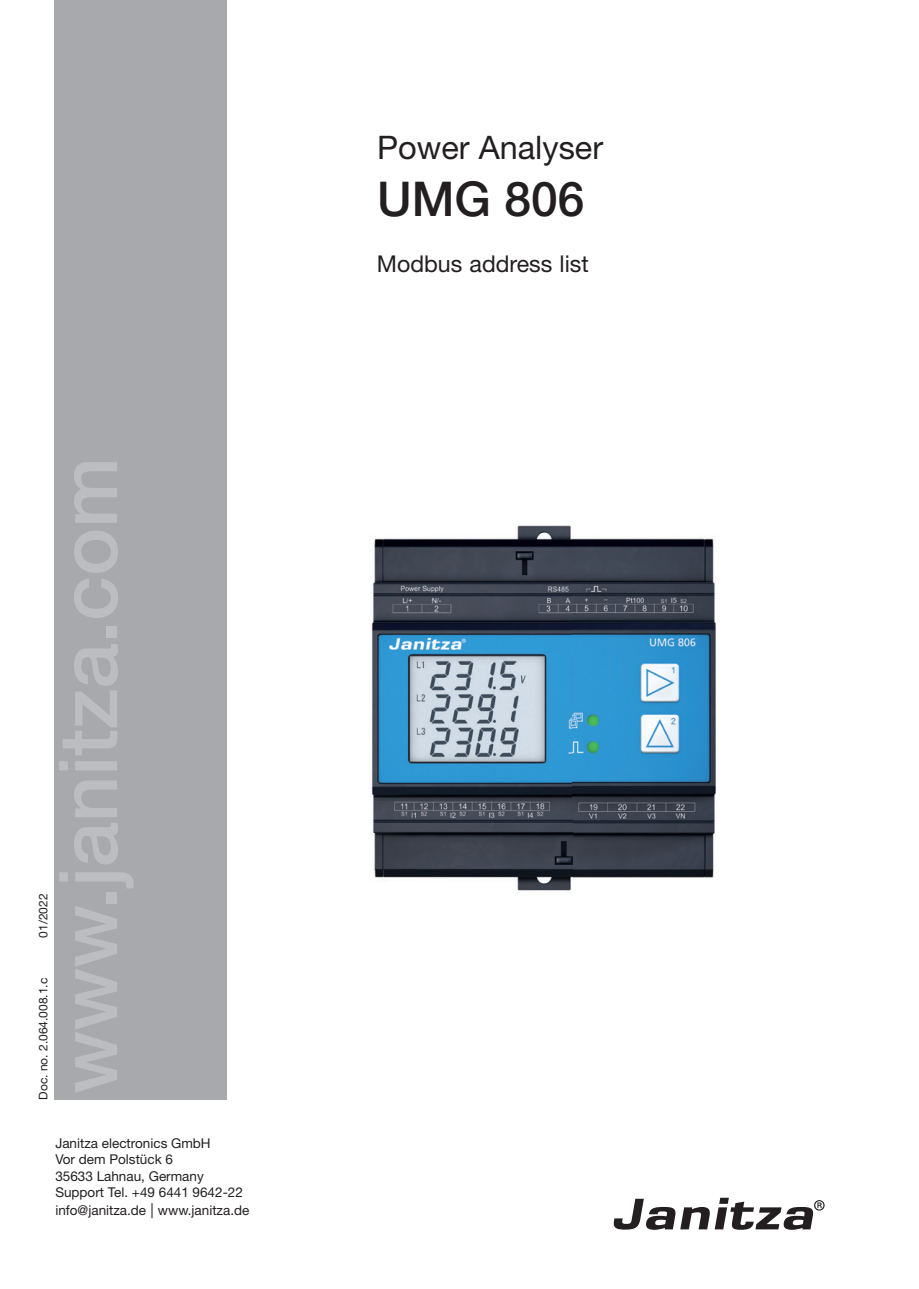
<style>
.page{position:relative;width:919px;height:1289px;background:#fff}
.page>*{position:absolute;margin:0;border:0;box-sizing:border-box;transform-origin:0 0}
.t1{font:500 48px "Helvetica Neue LT";color:#231f20}
.t2{font:32.4px "Helvetica Neue LT";color:#231f20}
.t3{font:23.1px "Helvetica Neue LT";color:#231f20}
.t4{font:13.5px/16.2px "Helvetica Neue LT";color:#231f20}
.t5{font:12px "Helvetica Neue LT";color:#231f20}
.s1{font-size:15px}
</style>
<div class="page">
<div style="left:54px;top:0;width:172px;height:1099px;background:#a8a9ad"></div>
<svg style="left:613px;top:1197px;width:211px;height:32px"></svg>
<img style="left:371px;top:525px;width:345px;height:366px">
<h2 class="t2" style="left:377px;top:128px;width:227px">Power Analyser</h2>
<h1 class="t1" style="left:377px;top:171px;width:209px">UMG 806</h1>
<h3 class="t3" style="left:377px;top:250px;width:213px">Modbus address list</h3>
<p class="t5" style="left:36px;top:937px;width:46px;rotate:-90deg">01/2022</p>
<p class="t5" style="left:36px;top:1099px;width:123px;rotate:-90deg">Doc. no. 2.064.008.1.c</p>
<p class="t4" style="left:55px;top:1135px;width:189px">Janitza electronics GmbH<br>Vor dem Polstück 6<br>35633 Lahnau, Germany<br>Support Tel. +49 6441 9642-22</p>
<p class="t4" style="left:55px;top:1201px;width:195px">info@janitza.de <span class="s1">|</span> www.janitza.de</p>
</div>
